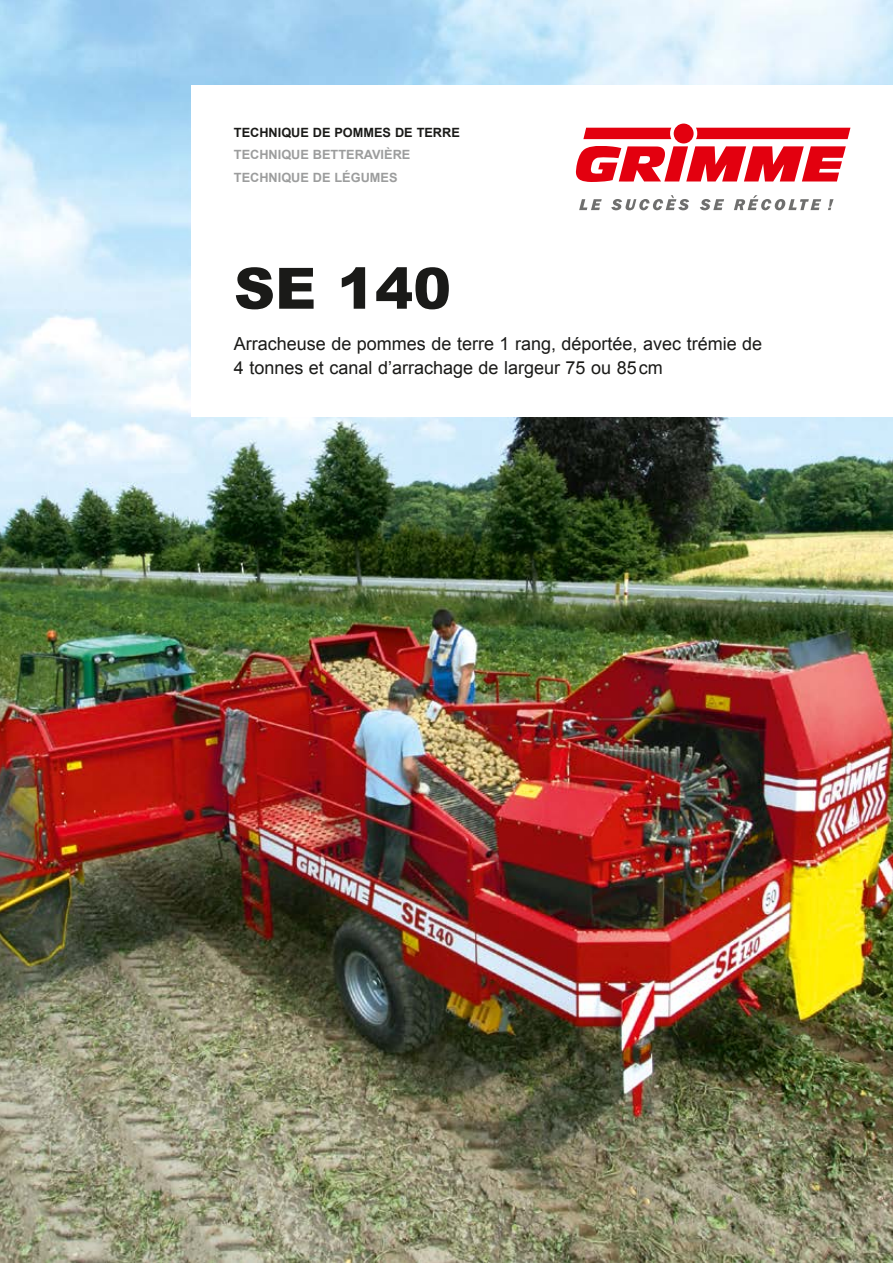
<style>
.page{position:relative;width:893px;height:1263px;background:#fff}
.page>*{position:absolute;margin:0;border:0;box-sizing:border-box;transform-origin:0 0}
.t1{font:900 57px "Arial";color:#1a1a18}
.t2{font:18px/24px "Arial";color:#1a1a18}
.t3{font:700 12.75px/22.5px "Arial";color:#9c9d9d}
.t4{font:700 12.75px "Arial";color:#1a1a18}
</style>
<div class="page">
<img style="left:0;top:0;width:893px;height:1263px">
<div style="left:191px;top:85px;width:702px;height:331px;background:#fff"></div>
<div style="left:674px;top:124px;width:20px;height:19px;background:#e3000f;border-radius:50%"></div>
<div style="left:696px;top:128px;width:154px;height:11px;background:#e3000f"></div>
<svg style="left:583px;top:128px;width:88px;height:11px"></svg>
<svg style="left:576px;top:146px;width:270px;height:36px"></svg>
<svg style="left:579px;top:199px;width:23px;height:11px"></svg>
<svg style="left:611px;top:195px;width:78px;height:15px"></svg>
<svg style="left:700px;top:199px;width:24px;height:11px"></svg>
<svg style="left:734px;top:195px;width:87px;height:15px"></svg>
<svg style="left:828px;top:199px;width:6px;height:11px"></svg>
<p class="t4" style="left:234px;top:124px;width:227px">TECHNIQUE DE POMMES DE TERRE</p>
<p class="t3" style="left:234px;top:144px;width:178px">TECHNIQUE BETTERAVIÈRE<br>TECHNIQUE DE LÉGUMES</p>
<h1 class="t1" style="left:234px;top:247px;width:219px">SE 140</h1>
<p class="t2" style="left:234px;top:332px;width:530px">Arracheuse de pommes de terre 1 rang, déportée, avec trémie de<br>4 tonnes et canal d’arrachage de largeur 75 ou 85cm</p>
</div>
